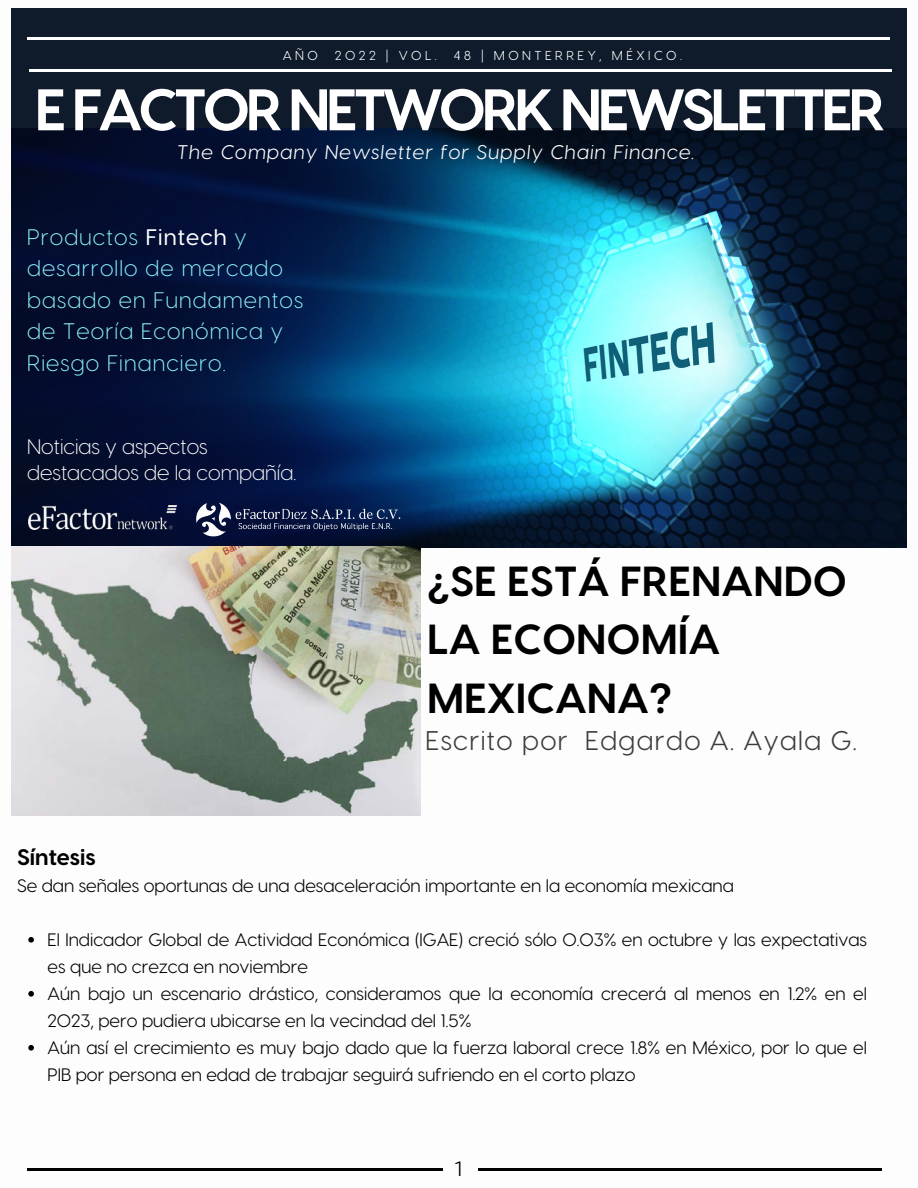
<style>
.page{position:relative;width:918px;height:1188px;background:#fff}
.page>*{position:absolute;margin:0;border:0;box-sizing:border-box;transform-origin:0 0}
.t1{font:700 58.5px "Visby CF";letter-spacing:-.075em;color:#fff}
.t2{font:700 42px/58.5px "Visby CF";color:#000}
.t3{font:27px "Visby CF";letter-spacing:.05em;color:#3d3d3d}
.t4{font:300 22.5px "Visby CF";letter-spacing:.05em;color:#90f5f9}
.t5{font:700 22.5px "Visby CF";color:#000}
.t6{font:300 21px/25.8px "Visby CF";color:#fff}
.t7{font:300 21px "Exo 2";color:#000}
.t8{font:italic 19.8px "Visby CF";letter-spacing:.06em;color:#fff}
.t9{font:18px/27px "Visby CF";color:#000}
.t10{font:12.9px "Visby CF";letter-spacing:.27em;color:#fff}
.s1{font-weight:500;color:#fff}
</style>
<div class="page">
<hr style="left:27px;top:1168px;width:415px;height:2px;background:#000">
<hr style="left:478px;top:1168px;width:404px;height:2px;background:#000">
<div style="left:12px;top:8px;width:895px;height:462px;background:#0f1b2b"></div>
<hr style="left:27px;top:37px;width:863px;height:2px;background:#fff">
<hr style="left:29px;top:69px;width:863px;height:3px;background:#fff">
<img style="left:12px;top:129px;width:894px;height:418px">
<img style="left:29px;top:506px;width:147px;height:24px">
<img style="left:193px;top:496px;width:208px;height:43px">
<img style="left:12px;top:546px;width:408px;height:269px">
<svg style="left:28px;top:937px;width:6px;height:6px"></svg>
<svg style="left:28px;top:991px;width:6px;height:6px"></svg>
<svg style="left:28px;top:1045px;width:6px;height:6px"></svg>
<p class="t10" style="left:283px;top:47px;width:37px">AÑO</p>
<p class="t10" style="left:335px;top:47px;width:104px">2022 | VOL.</p>
<p class="t10" style="left:454px;top:47px;width:230px">48 | MONTERREY, MÉXICO.</p>
<p class="t1" style="left:35px;top:71px;width:852px">E FACTOR NETWORK NEWSLETTER</p>
<p class="t8" style="left:178px;top:139px;width:519px">The Company Newsletter for Supply Chain Finance.</p>
<p class="t4" style="left:27px;top:222px;width:221px">Productos <span class="s1">Fintech</span> y</p>
<p class="t4" style="left:27px;top:254px;width:257px">desarrollo de mercado</p>
<p class="t4" style="left:27px;top:285px;width:277px">basado en Fundamentos</p>
<p class="t4" style="left:27px;top:317px;width:257px">de Teoría Económica y</p>
<p class="t4" style="left:27px;top:348px;width:200px">Riesgo Financiero.</p>
<p class="t6" style="left:27px;top:432px;width:271px">Noticias y aspectos destacados de la compañía.</p>
<p class="t2" style="left:427px;top:549px;width:421px">¿SE ESTÁ FRENANDO<br>LA ECONOMÍA<br>MEXICANA?</p>
<p class="t3" style="left:426px;top:723px;width:433px">Escrito por Edgardo A. Ayala G.</p>
<p class="t5" style="left:17px;top:842px;width:80px">Síntesis</p>
<p class="t9" style="left:17px;top:871px;width:718px">Se dan señales oportunas de una desaceleración importante en la economía mexicana</p>
<p class="t9" style="left:48px;top:925px;width:821px">El Indicador Global de Actividad Económica (IGAE) creció sólo 0.03% en octubre y las expectativas es que no crezca en noviembre</p>
<p class="t9" style="left:48px;top:979px;width:821px">Aún bajo un escenario drástico, consideramos que la economía crecerá al menos en 1.2% en el<br>2023, pero pudiera ubicarse en la vecindad del 1.5%</p>
<p class="t9" style="left:48px;top:1033px;width:821px">Aún así el crecimiento es muy bajo dado que la fuerza laboral crece 1.8% en México, por lo que el<br>PIB por persona en edad de trabajar seguirá sufriendo en el corto plazo</p>
<p class="t7" style="left:455px;top:1155px;width:10px">1</p>
</div>
